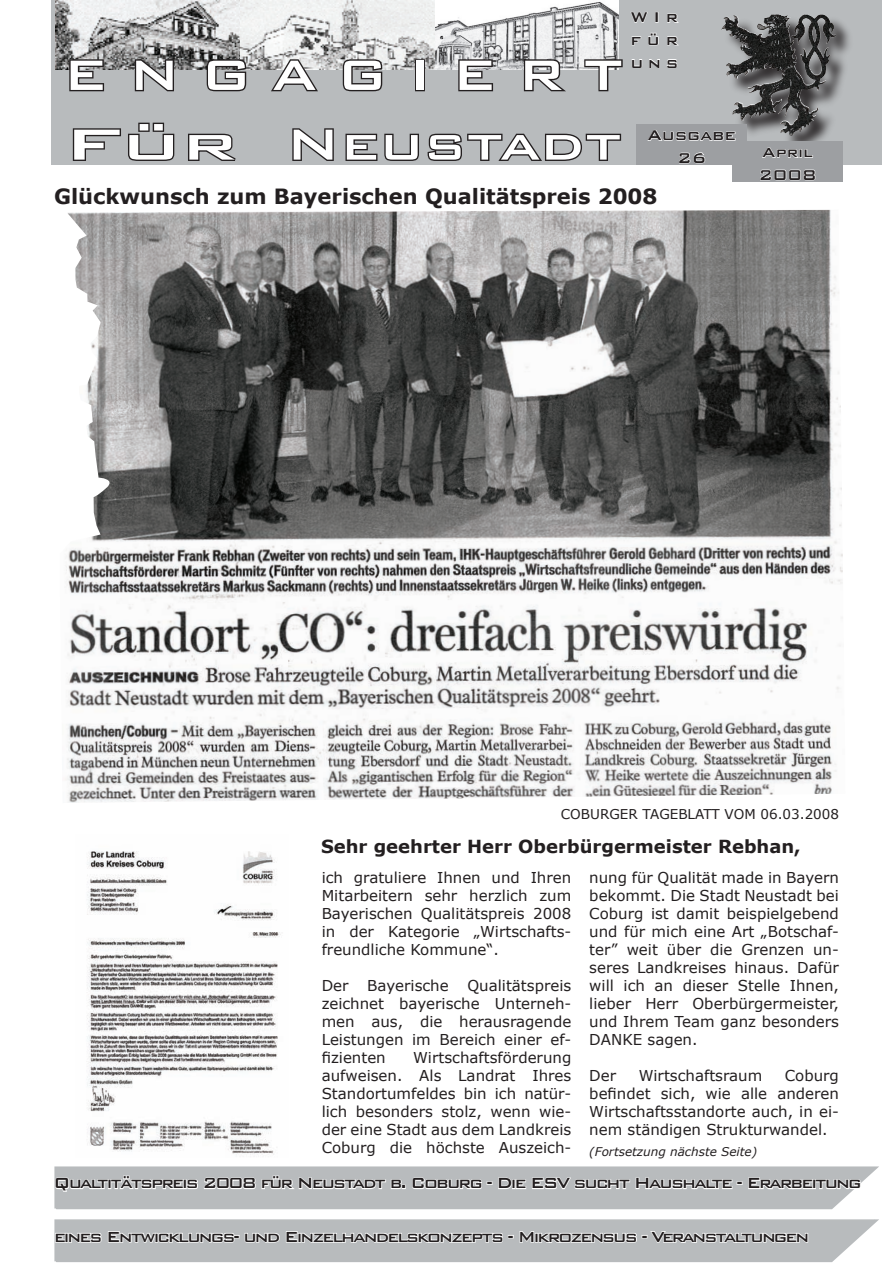
<style>
.page{position:relative;width:893px;height:1263px;background:#fff}
.page>*{position:absolute;margin:0;border:0;box-sizing:border-box;transform-origin:0 0}
.t1{font:500 58.05px "Bank Gothic BT";color:#fff;scale:1.5 1}
.t2{font:500 56.7px "Bank Gothic BT";letter-spacing:.335em;color:#fff;scale:1.06 1}
.t3{font:700 21px "Verdana";color:#231f20}
.t4{font:500 19.5px "Bank Gothic BT";letter-spacing:-.1em;color:#231f20}
.t5{font:500 18.9px/22.6px "Bank Gothic BT";color:#231f20;text-align:justify}
.t6{font:700 18px "Verdana";color:#231f20}
.t7{font:500 17.55px "Bank Gothic BT";color:#231f20}
.t8{font:15px/18px "Verdana";color:#231f20;text-align:justify}
.t9{font:13.5px "Verdana";color:#231f20}
.t10{font:italic 12px "Verdana";color:#231f20}
</style>
<div class="page">
<div style="left:51px;top:0;width:831px;height:164px;background:#b8bbbd"></div>
<img style="left:435px;top:1px;width:183px;height:69px">
<img style="left:55px;top:1px;width:380px;height:69px">
<svg style="left:630px;top:12px;width:18px;height:11px"></svg>
<svg style="left:655px;top:12px;width:3px;height:11px"></svg>
<svg style="left:667px;top:13px;width:12px;height:10px"></svg>
<svg style="left:631px;top:36px;width:10px;height:10px"></svg>
<svg style="left:648px;top:33px;width:11px;height:13px"></svg>
<svg style="left:667px;top:36px;width:12px;height:10px"></svg>
<svg style="left:631px;top:59px;width:11px;height:9px"></svg>
<svg style="left:649px;top:59px;width:11px;height:9px"></svg>
<svg style="left:667px;top:59px;width:10px;height:9px"></svg>
<div style="left:724px;top:16px;width:130px;height:138px;background:#231f20;opacity:.9"></div>
<img style="left:777px;top:14px;width:35px;height:71px">
<div style="left:637px;top:124px;width:110px;height:41px;background:#9d9fa2"></div>
<svg style="left:647px;top:130px;width:89px;height:11px"></svg>
<svg style="left:679px;top:152px;width:26px;height:12px"></svg>
<div style="left:732px;top:141px;width:111px;height:41px;background:#9d9fa2"></div>
<svg style="left:762px;top:147px;width:51px;height:11px"></svg>
<svg style="left:760px;top:169px;width:56px;height:12px"></svg>
<svg style="left:54px;top:1166px;width:825px;height:44px"></svg>
<svg style="left:54px;top:1219px;width:825px;height:44px"></svg>
<svg style="left:68px;top:58px;width:37px;height:34px"></svg>
<svg style="left:133px;top:57px;width:42px;height:35px"></svg>
<svg style="left:205px;top:57px;width:43px;height:35px"></svg>
<svg style="left:269px;top:58px;width:51px;height:34px"></svg>
<svg style="left:341px;top:57px;width:43px;height:35px"></svg>
<div style="left:415px;top:59px;width:10px;height:32px;border:3px solid #231f20"></div>
<svg style="left:457px;top:58px;width:37px;height:34px"></svg>
<svg style="left:523px;top:57px;width:47px;height:35px"></svg>
<svg style="left:583px;top:58px;width:40px;height:34px"></svg>
<svg style="left:72px;top:122px;width:103px;height:39px"></svg>
<svg style="left:188px;top:133px;width:48px;height:28px"></svg>
<svg style="left:292px;top:128px;width:42px;height:33px"></svg>
<svg style="left:345px;top:133px;width:277px;height:28px"></svg>
<img style="left:65px;top:210px;width:778px;height:593px">
<img style="left:87px;top:851px;width:194px;height:304px">
<h2 class="t2" style="left:63px;top:44px;width:529px">ENGAGIERT</h2>
<h1 class="t1" style="left:63px;top:113px;width:374px">Für Neustadt</h1>
<p class="t5" style="left:630px;top:5px;width:49px">WIr für uns</p>
<p class="t5" style="left:648px;top:123px;width:90px;text-align:center">Ausgabe<br>26</p>
<h3 class="t3" style="left:54px;top:183px;width:605px">Glückwunsch zum Bayerischen Qualitätspreis 2008</h3>
<p class="t7" style="left:762px;top:143px;width:52px">April</p>
<p class="t5" style="left:758px;top:163px;width:60px">2008</p>
<p class="t9" style="left:561px;top:806px;width:280px">COBURGER TAGEBLATT VOM 06.03.2008</p>
<p class="t6" style="left:321px;top:834px;width:481px">Sehr geehrter Herr Oberbürgermeister Rebhan,</p>
<p class="t8" style="left:322px;top:868px;width:251px">ich gratuliere Ihnen und Ihren Mitarbeitern sehr herzlich zum Bayerischen Qualitätspreis 2008 in der Kategorie „Wirtschafts&shy;freundliche Kommune“.</p>
<p class="t8" style="left:322px;top:976px;width:129px">Der Bayerische</p>
<p class="t8" style="left:322px;top:976px;width:251px;text-indent:146px">Qualitätspreis zeichnet bayerische Unterneh&shy;men aus, die herausragende Leistungen im Bereich einer ef&shy;fizienten</p>
<p class="t8" style="left:322px;top:1048px;width:251px;text-indent:91px">Wirtschaftsförderung aufweisen. Als Landrat Ihres Standortumfeldes bin ich natür&shy;lich besonders stolz, wenn wie&shy;der eine Stadt aus dem Landkreis Coburg die höchste Auszeich-</p>
<p class="t8" style="left:589px;top:868px;width:251px">nung für Qualität made in Bayern bekommt. Die Stadt Neustadt bei Coburg ist damit beispielgebend und für mich eine Art „Botschaf&shy;ter” weit über die Grenzen un&shy;seres Landkreises hinaus. Dafür will ich an dieser Stelle Ihnen, lieber Herr Oberbürgermeister, und Ihrem Team ganz besonders DANKE sagen.</p>
<p class="t8" style="left:589px;top:1066px;width:28px">Der</p>
<p class="t8" style="left:639px;top:1066px;width:125px">Wirtschaftsraum</p>
<p class="t8" style="left:589px;top:1066px;width:251px;text-indent:195px">Coburg befindet sich, wie alle anderen Wirtschaftsstandorte auch, in ei&shy;nem ständigen Strukturwandel.</p>
<p class="t10" style="left:589px;top:1144px;width:169px">(Fortsetzung nächste Seite)</p>
<h3 class="t4" style="left:54px;top:1172px;width:809px">Qualtitätspreis 2008 für Neustadt b. Coburg - Die ESV sucht Haushalte - Erarbeitung</h3>
<h3 class="t4" style="left:54px;top:1226px;width:757px">eines Entwicklungs- und Einzelhandelskonzepts - Mikrozensus - Veranstaltungen</h3>
</div>
